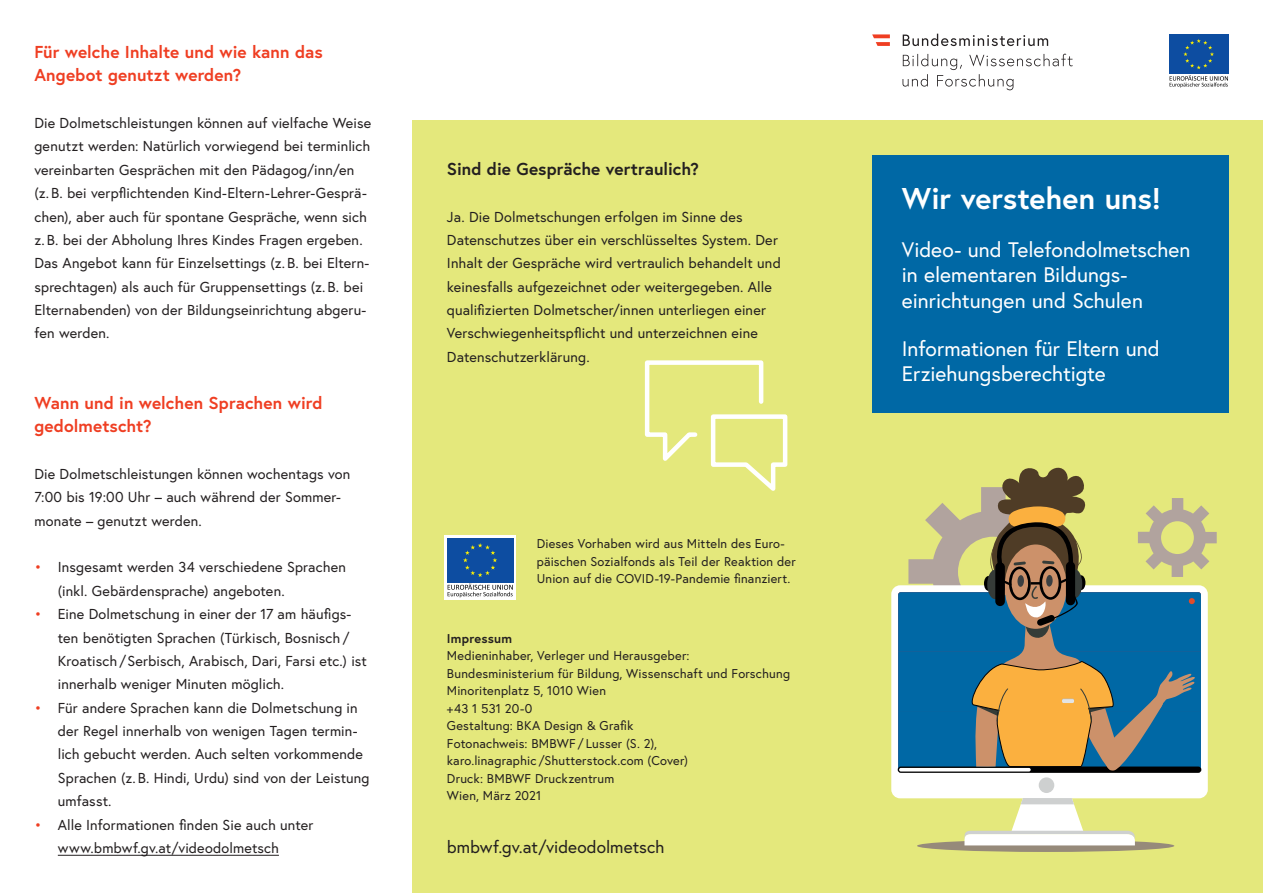
<style>
.page{position:relative;width:1263px;height:893px;background:#fff}
.page>*{position:absolute;margin:0;border:0;box-sizing:border-box;transform-origin:0 0}
.t1{font:700 30px "Europa Austria";color:#fff}
.t2{font:21px/25.2px "Europa Austria";color:#fff}
.t3{font:700 17.25px/23.4px "Europa Austria";letter-spacing:.005em;color:#ef3e22}
.t4{font:700 17.25px "Europa Austria";color:#231f20}
.t5{font:17.25px "Europa Austria";color:#231f20}
.t6{font:14.4px/23.4px "Europa Austria";letter-spacing:.01em;color:#231f20}
.t7{font:12.75px/17.5px "Europa Austria";letter-spacing:.015em;color:#231f20}
.t8{font:700 12.75px "Europa Austria";letter-spacing:.015em;color:#231f20}
.s1{color:#ef3e22}
</style>
<div class="page">
<div style="left:412px;top:121px;width:426px;height:772px;background:#e4e87c"></div>
<div style="left:838px;top:121px;width:425px;height:772px;background:#e4e87c"></div>
<svg style="left:917px;top:840px;width:257px;height:12px;background:#9d9280"></svg>
<div style="left:891px;top:585px;width:317px;height:213px;background:#fff;border-radius:9px"></div>
<div style="left:1039px;top:777px;width:15px;height:16px;background:#ced0d0;border-radius:50%"></div>
<svg style="left:964px;top:798px;width:171px;height:47px"></svg>
<div style="left:898px;top:766px;width:303px;height:7px;border:2px solid #000001;border-radius:2px"></div>
<svg style="left:898px;top:468px;width:319px;height:304px"></svg>
<hr style="left:1062px;top:699px;width:12px;height:4px;background:#e3e4e4;border-radius:2px">
<svg style="left:902px;top:54px;width:171px;height:36px"></svg>
<svg style="left:903px;top:34px;width:145px;height:12px"></svg>
<svg style="left:872px;top:34px;width:18px;height:12px"></svg>
<div style="left:872px;top:155px;width:356px;height:258px;background:#0068a5"></div>
<hr style="left:58px;top:855px;width:221px;height:1px;background:#231f20">
<svg style="left:445px;top:536px;width:71px;height:64px"></svg>
<svg style="left:448px;top:584px;width:65px;height:13px"></svg>
<div style="left:447px;top:538px;width:66px;height:44px;background:#0d4da1"></div>
<svg style="left:463px;top:543px;width:34px;height:34px"></svg>
<svg style="left:644px;top:360px;width:144px;height:131px"></svg>
<svg style="left:1169px;top:75px;width:59px;height:12px"></svg>
<div style="left:1169px;top:34px;width:59px;height:40px;background:#0d4da1"></div>
<svg style="left:1183px;top:39px;width:31px;height:30px"></svg>
<p class="t3" style="left:34px;top:40px;width:290px">Für welche Inhalte und wie kann das<br>Angebot genutzt werden?</p>
<p class="t6" style="left:34px;top:111px;width:338px">Die Dolmetschleistungen können auf vielfache Weise genutzt werden: Natürlich vorwiegend bei terminlich vereinbarten Gesprächen mit den Pädagog/inn/en (z. B. bei verpflichtenden Kind-Eltern-Lehrer-Gesprä&shy;chen), aber auch für spontane Gespräche, wenn sich z. B. bei der Abholung Ihres Kindes Fragen ergeben.<br>Das Angebot kann für Einzelsettings (z. B. bei Eltern&shy;sprechtagen) als auch für Gruppensettings (z. B. bei Elternabenden) von der Bildungseinrichtung abgeru&shy;fen werden.</p>
<p class="t3" style="left:34px;top:390px;width:289px">Wann und in welchen Sprachen wird gedolmetscht?</p>
<p class="t6" style="left:34px;top:462px;width:317px">Die Dolmetschleistungen können wochentags von<br>7:00 bis 19:00 Uhr – auch während der Sommer&shy;monate – genutzt werden.</p>
<p class="t6" style="left:58px;top:555px;width:290px;text-indent:-23px"><span class="s1">•</span> Insgesamt werden 34 verschiedene Sprachen (inkl. Gebärdensprache) angeboten.</p>
<p class="t6" style="left:58px;top:602px;width:311px;text-indent:-23px"><span class="s1">•</span> Eine Dolmetschung in einer der 17 am häufigs&shy;ten benötigten Sprachen (Türkisch, Bosnisch / Kroatisch /Serbisch, Arabisch, Dari, Farsi etc.) ist innerhalb weniger Minuten möglich.</p>
<p class="t6" style="left:58px;top:696px;width:313px;text-indent:-23px"><span class="s1">•</span> Für andere Sprachen kann die Dolmetschung in der Regel innerhalb von wenigen Tagen termin&shy;lich gebucht werden. Auch selten vorkommende Sprachen (z. B. Hindi, Urdu) sind von der Leistung umfasst.</p>
<p class="t6" style="left:58px;top:813px;width:257px;text-indent:-23px"><span class="s1">•</span> Alle Informationen finden Sie auch unter www.bmbwf.gv.at/videodolmetsch</p>
<p class="t4" style="left:447px;top:157px;width:253px">Sind die Gespräche vertraulich?</p>
<p class="t6" style="left:447px;top:205px;width:335px">Ja. Die Dolmetschungen erfolgen im Sinne des Datenschutzes über ein verschlüsseltes System. Der Inhalt der Gespräche wird vertraulich behandelt und keinesfalls aufgezeichnet oder weitergegeben. Alle qualifizierten Dolmetscher/innen unterliegen einer Verschwiegenheitspflicht und unterzeichnen eine Datenschutzerklärung.</p>
<p class="t7" style="left:537px;top:535px;width:260px">Dieses Vorhaben wird aus Mitteln des Euro&shy;päischen Sozialfonds als Teil der Reaktion der<br>Union auf die COVID-19-Pandemie finanziert.</p>
<p class="t8" style="left:447px;top:629px;width:67px">Impressum</p>
<p class="t7" style="left:447px;top:647px;width:345px">Medieninhaber, Verleger und Herausgeber:<br>Bundesministerium für Bildung, Wissenschaft und Forschung Minoritenplatz 5, 1010 Wien<br>+43 1 531 20-0<br>Gestaltung: BKA Design &amp; Grafik<br>Fotonachweis: BMBWF / Lusser (S. 2),<br>karo.linagraphic /Shutterstock.com (Cover)<br>Druck: BMBWF Druckzentrum<br>Wien, März 2021</p>
<p class="t5" style="left:447px;top:836px;width:219px">bmbwf.gv.at/videodolmetsch</p>
<h1 class="t1" style="left:902px;top:178px;width:261px">Wir verstehen uns!</h1>
<h2 class="t2" style="left:902px;top:237px;width:290px">Video- und Telefondolmetschen in elementaren Bildungs&shy;einrichtungen und Schulen</h2>
<h2 class="t2" style="left:902px;top:336px;width:259px">Informationen für Eltern und<br>Erziehungsberechtigte</h2>
</div>
